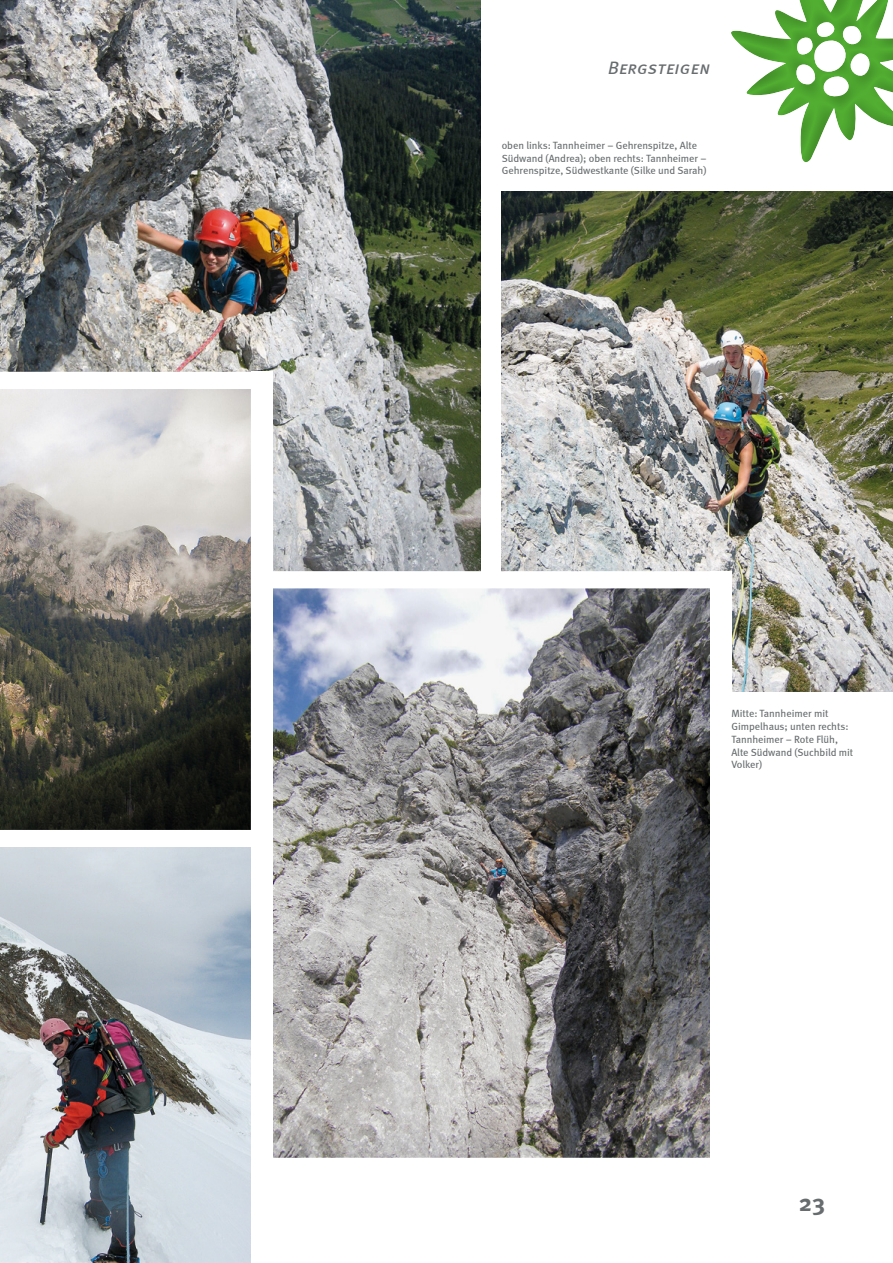
<style>
.page{position:relative;width:893px;height:1263px;background:#fff}
.page>*{position:absolute;margin:0;border:0;box-sizing:border-box;transform-origin:0 0}
.t1{font:24px "Meta Bold Caps";color:#676c6e}
.t2{font:18px "Meta Book Italic Caps";letter-spacing:.015em;color:#676c6e}
.t3{font:10.5px/12.8px "Meta";letter-spacing:-.005em;color:#676c6e}
</style>
<div class="page">
<div style="left:727px;top:0;width:166px;height:165px;background:#1d1d1b;opacity:.25"></div>
<img style="left:0;top:0;width:480px;height:562px">
<img style="left:502px;top:192px;width:391px;height:500px">
<img style="left:273px;top:562px;width:463px;height:596px">
<svg style="left:0;top:363px;width:277px;height:493px;background:#888781"></svg>
<img style="left:0;top:847px;width:251px;height:416px">
<div style="left:251px;top:372px;width:21px;height:891px;background:#fff"></div>
<div style="left:710px;top:571px;width:21px;height:614px;background:#fff"></div>
<h2 class="t2" style="left:608px;top:57px;width:103px">Bergsteigen</h2>
<p class="t3" style="left:502px;top:139px;width:206px">oben links: Tannheimer – Gehrenspitze, Alte<br>Südwand (Andrea); oben rechts: Tannheimer –<br>Gehrenspitze, Südwestkante (Silke und Sarah)</p>
<p class="t3" style="left:731px;top:707px;width:123px">Mitte: Tannheimer mit<br>Gimpelhaus; unten rechts:<br>Tannheimer – Rote Flüh,<br>Alte Südwand (Suchbild mit<br>Volker)</p>
<h1 class="t1" style="left:799px;top:1188px;width:28px">23</h1>
</div>
